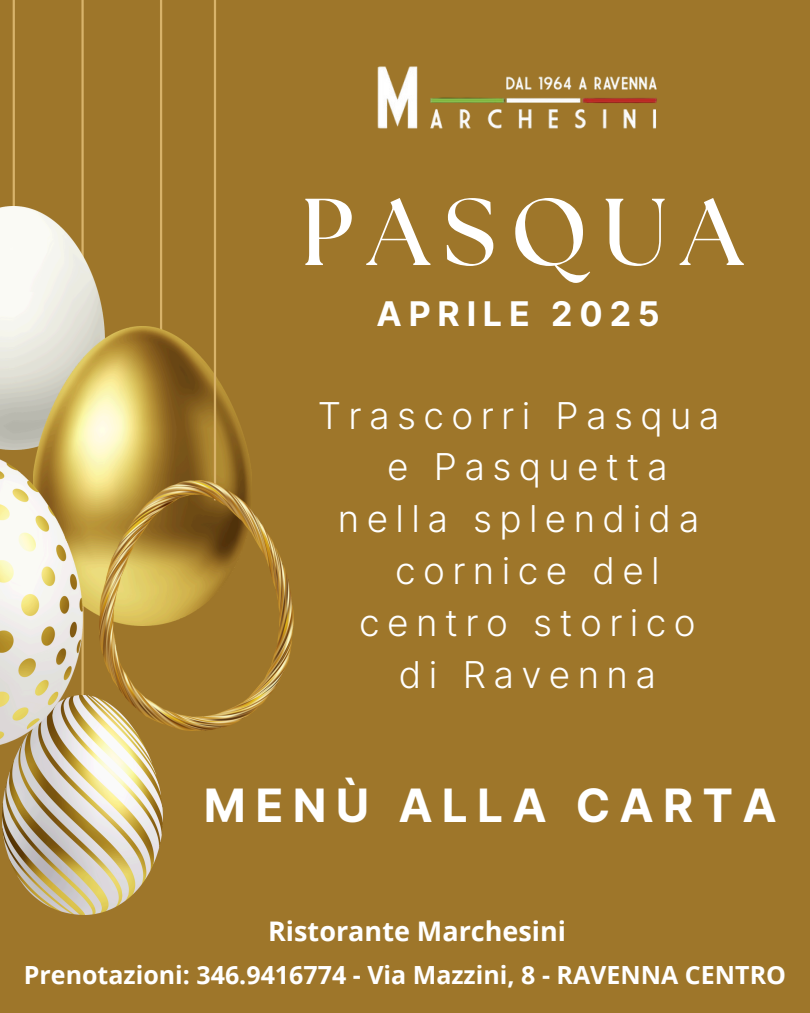
<style>
.page{position:relative;width:810px;height:1013px;background:#fff}
.page>*{position:absolute;margin:0;border:0;box-sizing:border-box;transform-origin:0 0}
.t1{font:700 94.7px "The Seasons";letter-spacing:.15em;color:#fff}
.t2{font:700 46px "Inter";letter-spacing:.2em;color:#fff}
.t3{font:300 37px/51.8px "Inter";letter-spacing:.2em;color:#fff;text-align:center}
.t4{font:700 34px "Inter";letter-spacing:.2em;color:#fff}
.t5{font:700 27px "Open Sans";color:#fff}
.t6{font:700 25px "Open Sans";color:#fff}
</style>
<div class="page">
<div style="left:0;top:0;width:810px;height:1012px;background:#9e762a"></div>
<hr style="left:81px;top:0;width:3px;height:717px;background:#d8b36a">
<img style="left:3px;top:695px;width:159px;height:219px">
<hr style="left:13px;top:0;width:2px;height:218px;background:#d8b36a">
<img style="left:0;top:207px;width:105px;height:242px">
<hr style="left:160px;top:0;width:2px;height:354px;background:#d8b36a">
<img style="left:34px;top:326px;width:215px;height:299px">
<hr style="left:214px;top:0;width:2px;height:499px;background:#d8b36a">
<img style="left:100px;top:480px;width:193px;height:251px">
<img style="left:0;top:454px;width:82px;height:293px">
<img style="left:377px;top:66px;width:280px;height:63px">
<p class="t1" style="left:301px;top:189px;width:443px">PASQUA</p>
<p class="t4" style="left:377px;top:293px;width:285px">APRILE 2025</p>
<p class="t3" style="left:318px;top:389px;width:403px">Trascorri Pasqua e Pasquetta<br>nella splendida cornice del centro storico<br>di Ravenna</p>
<p class="t2" style="left:204px;top:777px;width:575px">MENÙ ALLA CARTA</p>
<p class="t5" style="left:268px;top:911px;width:300px">Ristorante Marchesini</p>
<p class="t6" style="left:24px;top:957px;width:764px">Prenotazioni: 346.9416774 - Via Mazzini, 8 - RAVENNA CENTRO</p>
</div>
